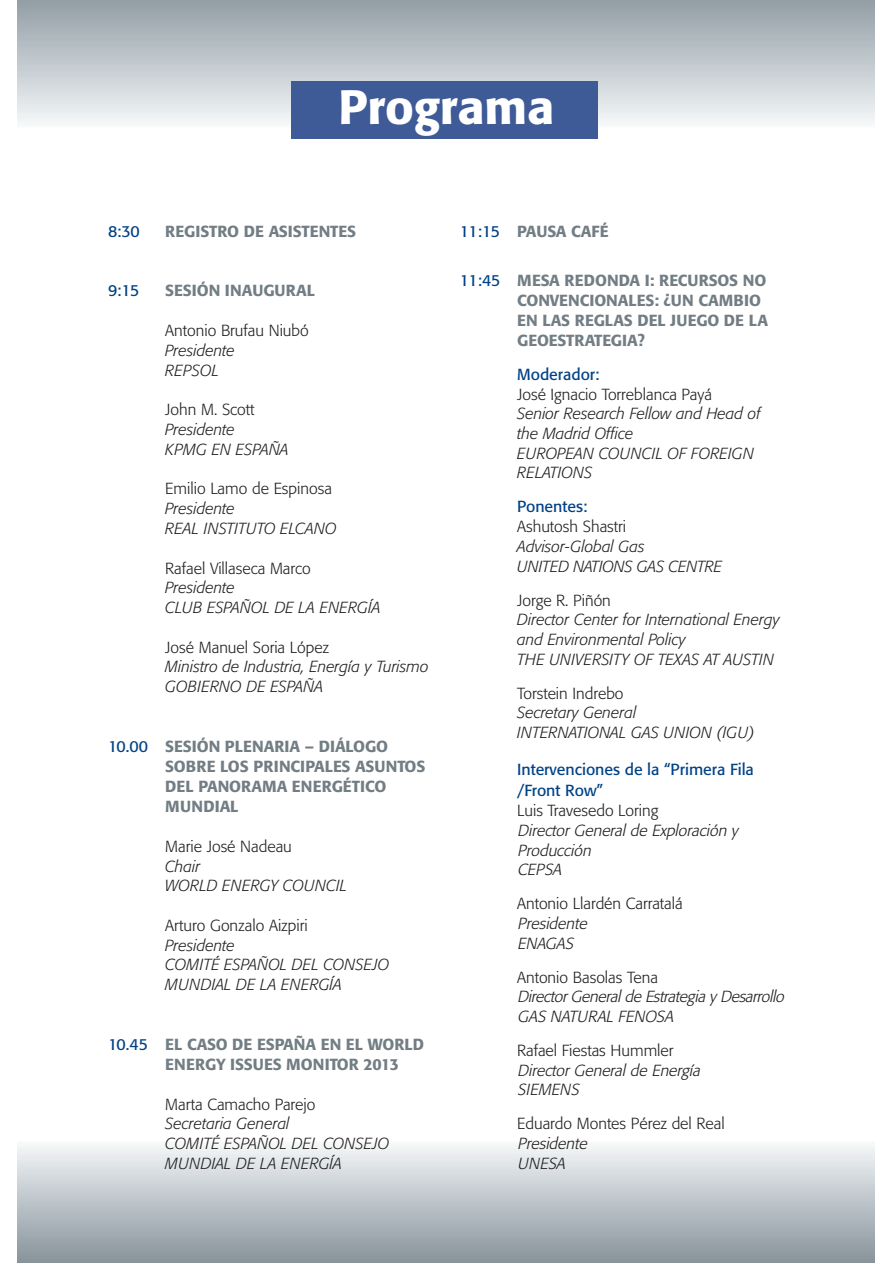
<style>
.page{position:relative;width:893px;height:1263px;background:#fff}
.page>*{position:absolute;margin:0;border:0;box-sizing:border-box;transform-origin:0 0}
.t1{font:500 47.7px "Formata";color:#fff}
.t2{font:italic 300 15.9px/19.8px "Formata";color:#231f20}
.t3{font:300 15.9px "Formata";color:#231f20}
.t4{font:500 15.9px/20.1px "Formata";color:#727d84}
.t5{font:italic 300 15.9px/19.6px "Formata";color:#231f20}
.t6{font:15.9px/21.5px "Formata";color:#004286}
.s1{font-weight:400;color:#004286}
</style>
<div class="page">
<div style="left:18px;top:1141px;width:857px;height:122px;background:linear-gradient(to bottom,#f5f8fa,#87939b)"></div>
<div style="left:18px;top:0;width:857px;height:127px;background:linear-gradient(to bottom,#929ea5,#f5f8f9)"></div>
<div style="left:291px;top:81px;width:307px;height:58px;background:#3e5a97"></div>
<h1 class="t1" style="left:338px;top:86px;width:217px">Programa</h1>
<p class="t6" style="left:108px;top:222px;width:33px">8:30</p>
<p class="t4" style="left:165px;top:222px;width:192px">REGISTRO DE ASISTENTES</p>
<p class="t6" style="left:108px;top:281px;width:33px">9:15</p>
<p class="t4" style="left:165px;top:282px;width:151px">SESIÓN INAUGURAL</p>
<p class="t3" style="left:165px;top:324px;width:145px">Antonio Brufau Niubó</p>
<p class="t2" style="left:165px;top:342px;width:71px">Presidente<br>REPSOL</p>
<p class="t3" style="left:165px;top:403px;width:91px">John M. Scott</p>
<p class="t2" style="left:165px;top:421px;width:125px">Presidente<br>KPMG EN ESPAÑA</p>
<p class="t3" style="left:165px;top:482px;width:168px">Emilio Lamo de Espinosa</p>
<p class="t2" style="left:165px;top:500px;width:173px">Presidente<br>REAL INSTITUTO ELCANO</p>
<p class="t3" style="left:165px;top:561px;width:147px">Rafael Villaseca Marco</p>
<p class="t2" style="left:165px;top:579px;width:217px">Presidente<br>CLUB ESPAÑOL DE LA ENERGÍA</p>
<p class="t3" style="left:165px;top:640px;width:165px">José Manuel Soria López</p>
<p class="t2" style="left:165px;top:658px;width:265px">Ministro de Industria, Energía y Turismo<br>GOBIERNO DE ESPAÑA</p>
<p class="t4" style="left:165px;top:737px;width:262px;text-indent:-57px"><span class="s1">10.00</span> SESIÓN PLENARIA – DIÁLOGO<br>SOBRE LOS PRINCIPALES ASUNTOS<br>DEL PANORAMA ENERGÉTICO<br>MUNDIAL</p>
<p class="t3" style="left:165px;top:839px;width:128px">Marie José Nadeau</p>
<p class="t2" style="left:165px;top:857px;width:183px">Chair<br>WORLD ENERGY COUNCIL</p>
<p class="t3" style="left:165px;top:918px;width:144px">Arturo Gonzalo Aizpiri</p>
<p class="t2" style="left:165px;top:936px;width:225px">Presidente<br>COMITÉ ESPAÑOL DEL CONSEJO<br>MUNDIAL DE LA ENERGÍA</p>
<p class="t4" style="left:165px;top:1035px;width:260px;text-indent:-57px"><span class="s1">10.45</span> EL CASO DE ESPAÑA EN EL WORLD<br>ENERGY ISSUES MONITOR 2013</p>
<p class="t3" style="left:165px;top:1097px;width:152px">Marta Camacho Parejo</p>
<p class="t2" style="left:165px;top:1115px;width:225px">Secretaria General<br>COMITÉ ESPAÑOL DEL CONSEJO<br>MUNDIAL DE LA ENERGÍA</p>
<p class="t4" style="left:460px;top:222px;width:150px"><span class="s1">11:15</span> PAUSA CAFÉ</p>
<p class="t4" style="left:517px;top:271px;width:252px;text-indent:-57px"><span class="s1">11:45</span> MESA REDONDA I: RECURSOS NO<br>CONVENCIONALES: ¿UN CAMBIO<br>EN LAS REGLAS DEL JUEGO DE LA<br>GEOESTRATEGIA?</p>
<p class="t6" style="left:517px;top:365px;width:84px">Moderador:</p>
<p class="t3" style="left:517px;top:387px;width:196px">José Ignacio Torreblanca Payá</p>
<p class="t2" style="left:517px;top:405px;width:245px">Senior Research Fellow and Head of the Madrid Office<br>EUROPEAN COUNCIL OF FOREIGN<br>RELATIONS</p>
<p class="t6" style="left:517px;top:497px;width:72px">Ponentes:</p>
<p class="t3" style="left:517px;top:520px;width:111px">Ashutosh Shastri</p>
<p class="t2" style="left:517px;top:538px;width:207px">Advisor-Global Gas<br>UNITED NATIONS GAS CENTRE</p>
<p class="t3" style="left:517px;top:593px;width:95px">Jorge R. Piñón</p>
<p class="t2" style="left:517px;top:611px;width:264px">Director Center for International Energy and Environmental Policy<br>THE UNIVERSITY OF TEXAS AT AUSTIN</p>
<p class="t3" style="left:517px;top:686px;width:108px">Torstein Indrebo</p>
<p class="t2" style="left:517px;top:704px;width:239px">Secretary General<br>INTERNATIONAL GAS UNION (IGU)</p>
<p class="t6" style="left:517px;top:760px;width:238px">Intervenciones de la “Primera Fila /Front Row”</p>
<p class="t3" style="left:517px;top:804px;width:143px">Luis Travesedo Loring</p>
<p class="t5" style="left:517px;top:822px;width:222px">Director General de Exploración y<br>Producción<br>CEPSA</p>
<p class="t3" style="left:517px;top:897px;width:167px">Antonio Llardén Carratalá</p>
<p class="t5" style="left:517px;top:915px;width:75px">Presidente<br>ENAGAS</p>
<p class="t3" style="left:517px;top:970px;width:142px">Antonio Basolas Tena</p>
<p class="t5" style="left:517px;top:988px;width:272px">DirectorGeneralde Estrategia y Desarrollo<br>GAS NATURAL FENOSA</p>
<p class="t3" style="left:517px;top:1043px;width:158px">Rafael Fiestas Hummler</p>
<p class="t5" style="left:517px;top:1061px;width:188px">Director General de Energía<br>SIEMENS</p>
<p class="t3" style="left:517px;top:1117px;width:209px">Eduardo Montes Pérez del Real</p>
<p class="t5" style="left:517px;top:1135px;width:75px">Presidente<br>UNESA</p>
</div>
